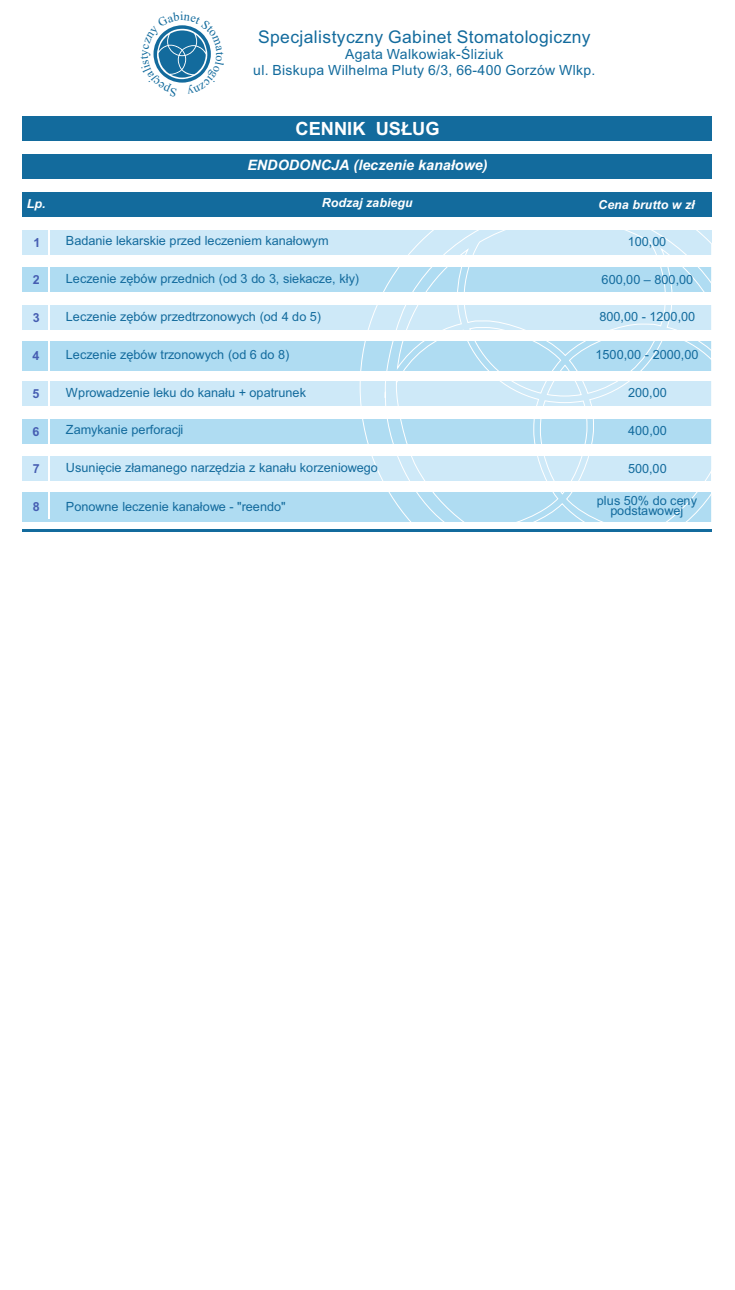
<style>
.page{position:relative;width:735px;height:1290px;background:#fff}
.page>*{position:absolute;margin:0;border:0;box-sizing:border-box;transform-origin:0 0}
.t1{font:700 18.2px "Arial";color:#fff}
.t2{font:17.5px "Arial";letter-spacing:.02em;color:#136b9d}
.t3{font:italic 700 14.35px "Arial";color:#fff}
.t4{font:14px/15.6px "Arial";letter-spacing:.02em;color:#136b9d;text-align:center}
.t5{font:12.6px/10.5px "Arial";color:#136b9d;text-align:center}
.t6{font:italic 700 12.42px "Arial";color:#fff}
.t7{font:700 12.42px "Arial";color:#465eb2}
</style>
<div class="page">
<div style="left:23px;top:492px;width:689px;height:30px;background:#afdcf2"></div>
<div style="left:23px;top:456px;width:689px;height:25px;background:#cee9f8"></div>
<div style="left:23px;top:419px;width:689px;height:24px;background:#afdcf2"></div>
<div style="left:23px;top:381px;width:689px;height:25px;background:#cee9f8"></div>
<div style="left:23px;top:341px;width:689px;height:29px;background:#afdcf2"></div>
<div style="left:23px;top:305px;width:689px;height:25px;background:#cee9f8"></div>
<div style="left:23px;top:267px;width:689px;height:25px;background:#afdcf2"></div>
<div style="left:23px;top:230px;width:689px;height:24px;background:#cee9f8"></div>
<div style="left:23px;top:116px;width:689px;height:25px;background:#136b9d"></div>
<svg style="left:384px;top:230px;width:328px;height:292px"></svg>
<hr style="left:22px;top:529px;width:689px;height:2px;background:#136b9d">
<div style="left:23px;top:154px;width:689px;height:25px;background:#136b9d"></div>
<hr style="left:48px;top:230px;width:2px;height:289px;background:#fff">
<div style="left:23px;top:192px;width:689px;height:25px;background:#136b9d"></div>
<svg style="left:153px;top:25px;width:58px;height:58px"></svg>
<h2 class="t2" style="left:258px;top:30px;width:334px">Specjalistyczny Gabinet Stomatologiczny</h2>
<p class="t4" style="left:253px;top:48px;width:343px">Agata Walkowiak-Śliziuk<br>ul. Biskupa Wilhelma Pluty 6/3, 66-400 Gorzów Wlkp.</p>
<h1 class="t1" style="left:295px;top:122px;width:145px">CENNIK USŁUG</h1>
<p class="t3" style="left:247px;top:160px;width:241px">ENDODONCJA (leczenie kanałowe)</p>
<p class="t6" style="left:27px;top:198px;width:20px">Lp.</p>
<p class="t6" style="left:321px;top:198px;width:92px">Rodzaj zabiegu</p>
<p class="t6" style="left:598px;top:200px;width:98px">Cena brutto w zł</p>
<p class="t7" style="left:33px;top:237px;width:8px">1</p>
<p class="t7" style="left:33px;top:275px;width:8px">2</p>
<p class="t7" style="left:33px;top:313px;width:8px">3</p>
<p class="t7" style="left:33px;top:351px;width:8px">4</p>
<p class="t7" style="left:33px;top:389px;width:8px">5</p>
<p class="t7" style="left:33px;top:426px;width:8px">6</p>
<p class="t7" style="left:33px;top:464px;width:8px">7</p>
<p class="t7" style="left:33px;top:502px;width:8px">8</p>
<p class="t5" style="left:66px;top:237px;width:264px">Badanie lekarskie przed leczeniem kanałowym</p>
<p class="t5" style="left:627px;top:237px;width:40px">100,00</p>
<p class="t5" style="left:66px;top:275px;width:294px">Leczenie zębów przednich (od 3 do 3, siekacze, kły)</p>
<p class="t5" style="left:601px;top:275px;width:93px">600,00 – 800,00</p>
<p class="t5" style="left:66px;top:312px;width:256px">Leczenie zębów przedtrzonowych (od 4 do 5)</p>
<p class="t5" style="left:599px;top:313px;width:97px">800,00 - 1200,00</p>
<p class="t5" style="left:66px;top:350px;width:225px">Leczenie zębów trzonowych (od 6 do 8)</p>
<p class="t5" style="left:595px;top:351px;width:104px">1500,00 - 2000,00</p>
<p class="t5" style="left:66px;top:388px;width:241px">Wprowadzenie leku do kanału + opatrunek</p>
<p class="t5" style="left:627px;top:388px;width:40px">200,00</p>
<p class="t5" style="left:66px;top:426px;width:119px">Zamykanie perforacji</p>
<p class="t5" style="left:628px;top:426px;width:40px">400,00</p>
<p class="t5" style="left:66px;top:464px;width:313px">Usunięcie złamanego narzędzia z kanału korzeniowego</p>
<p class="t5" style="left:627px;top:464px;width:40px">500,00</p>
<p class="t5" style="left:66px;top:503px;width:221px">Ponowne leczenie kanałowe - "reendo"</p>
<p class="t5" style="left:596px;top:496px;width:102px">plus 50% do ceny podstawowej</p>
</div>
